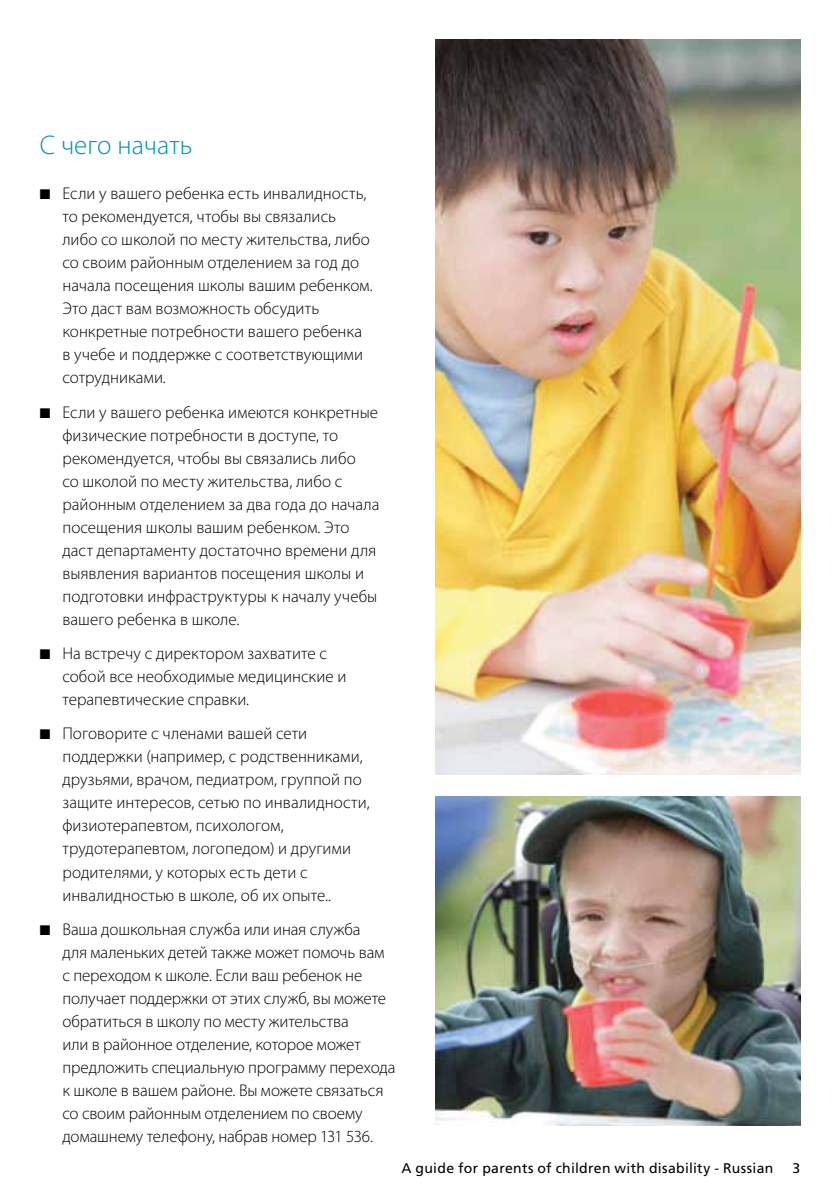
<style>
.page{position:relative;width:840px;height:1191px;background:#fff}
.page>*{position:absolute;margin:0;border:0;box-sizing:border-box;transform-origin:0 0}
.t1{font:300 27px "Myriad Pro";color:#0091af}
.t2{font:300 17px/23px "Myriad Pro";color:#000}
.t3{font:14px "Frutiger LT Std";letter-spacing:.02em;color:#000}
</style>
<div class="page">
<img style="left:435px;top:40px;width:364px;height:734px">
<img style="left:435px;top:796px;width:364px;height:329px">
<h1 class="t1" style="left:40px;top:128px;width:154px">С чего начать</h1>
<p class="t2" style="left:62px;top:182px;width:311px;text-indent:-23px">■ Если у вашего ребенка есть инвалидность, то рекомендуется, чтобы вы связались либо со школой по месту жительства, либо со своим районным отделением за год до начала посещения школы вашим ребенком.<br>Это даст вам возможность обсудить конкретные потребности вашего ребенка в учебе и поддержке с соответствующими сотрудниками.</p>
<p class="t2" style="left:62px;top:400px;width:318px;text-indent:-23px">■ Если у вашего ребенка имеются конкретные физические потребности в доступе, то рекомендуется, чтобы вы связались либо<br>со школой по месту жительства, либо с районным отделением за два года до начала посещения школы вашим ребенком. Это даст департаменту достаточно времени для выявления вариантов посещения школы и подготовки инфраструктуры к началу учебы вашего ребенка в школе.</p>
<p class="t2" style="left:62px;top:642px;width:285px;text-indent:-23px">■ На встречу с директором захватите с собой все необходимые медицинские и терапевтические справки.</p>
<p class="t2" style="left:62px;top:722px;width:308px;text-indent:-23px">■ Поговорите с членами вашей сети поддержки (например, с родственниками, друзьями, врачом, педиатром, группой по защите интересов, сетью по инвалидности, физиотерапевтом, психологом, трудотерапевтом, логопедом) и другими родителями, у которых есть дети с инвалидностью в школе, об их опыте..</p>
<p class="t2" style="left:62px;top:917px;width:334px;text-indent:-23px">■ Ваша дошкольная служба или иная служба<br>для маленьких детей также может помочь вам с переходом к школе. Если ваш ребенок не получает поддержки от этих служб, вы можете обратиться в школу по месту жительства<br>или в районное отделение, которое может предложить специальную программу перехода к школе в вашем районе. Вы можете связаться со своим районным отделением по своему домашнему телефону, набрав номер 131 536.</p>
<p class="t3" style="left:401px;top:1160px;width:373px">A guide for parents of children with disability - Russian</p>
<p class="t3" style="left:792px;top:1160px;width:9px">3</p>
</div>
